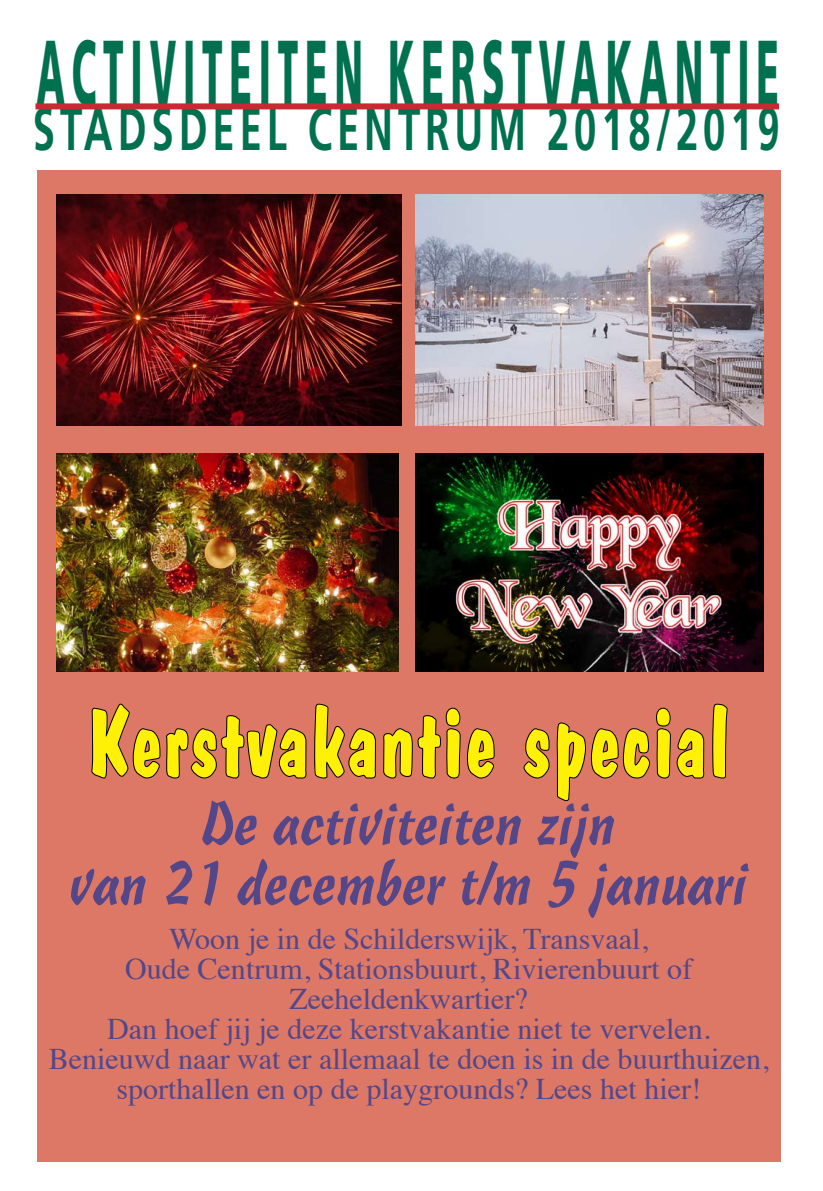
<style>
.page{position:relative;width:823px;height:1191px;background:#fff}
.page>*{position:absolute;margin:0;border:0;box-sizing:border-box;transform-origin:0 0}
.t1{font:700 96px "Dom Casual";color:#fff007;scale:.85 1}
.t2{font:900 92px "Frutiger";letter-spacing:.185em;color:#00704f;scale:.4 1}
.t3{font:60px/60px "Cascade Script";color:#53478a;text-align:center;scale:.9 1}
.t4{font:700 60px "Frutiger";letter-spacing:.12em;color:#00704f;scale:.67 1}
.t5{font:30px/30px "Times";color:#53478a;text-align:center}
</style>
<div class="page">
<div style="left:37px;top:170px;width:743px;height:991px;background:#dc7865"></div>
<div style="left:35px;top:103px;width:743px;height:6px;background:#c82932"></div>
<svg style="left:91px;top:703px;width:216px;height:76px"></svg>
<svg style="left:314px;top:703px;width:181px;height:76px"></svg>
<svg style="left:523px;top:707px;width:181px;height:95px"></svg>
<svg style="left:712px;top:703px;width:16px;height:76px"></svg>
<img style="left:57px;top:195px;width:344px;height:230px">
<img style="left:57px;top:454px;width:341px;height:217px">
<img style="left:415px;top:195px;width:348px;height:230px">
<img style="left:415px;top:454px;width:348px;height:217px">
<h2 class="t2" style="left:36px;top:17px;width:1576px">ACTIVITEITEN KERSTVA KANTIE</h2>
<h3 class="t4" style="left:33px;top:94px;width:1115px">STADSDEEL CENTRUM 2018/2019</h3>
<h1 class="t1" style="left:86px;top:688px;width:759px">Kerstvakantie special</h1>
<h3 class="t3" style="left:69px;top:793px;width:755px">De activiteiten zijn<br>van 21 december t/m 5 januari</h3>
<p class="t5" style="left:49px;top:921px;width:721px">Woon je in de Schilderswijk, Transvaal,<br>Oude Centrum, Stationsbuurt, Rivierenbuurt of Zeeheldenkwartier?<br>Dan hoef jij je deze kerstvakantie niet te vervelen.<br>Benieuwd naar wat er allemaal te doen is in de buurthuizen, sporthallen en op de playgrounds? Lees het hier!</p>
</div>
